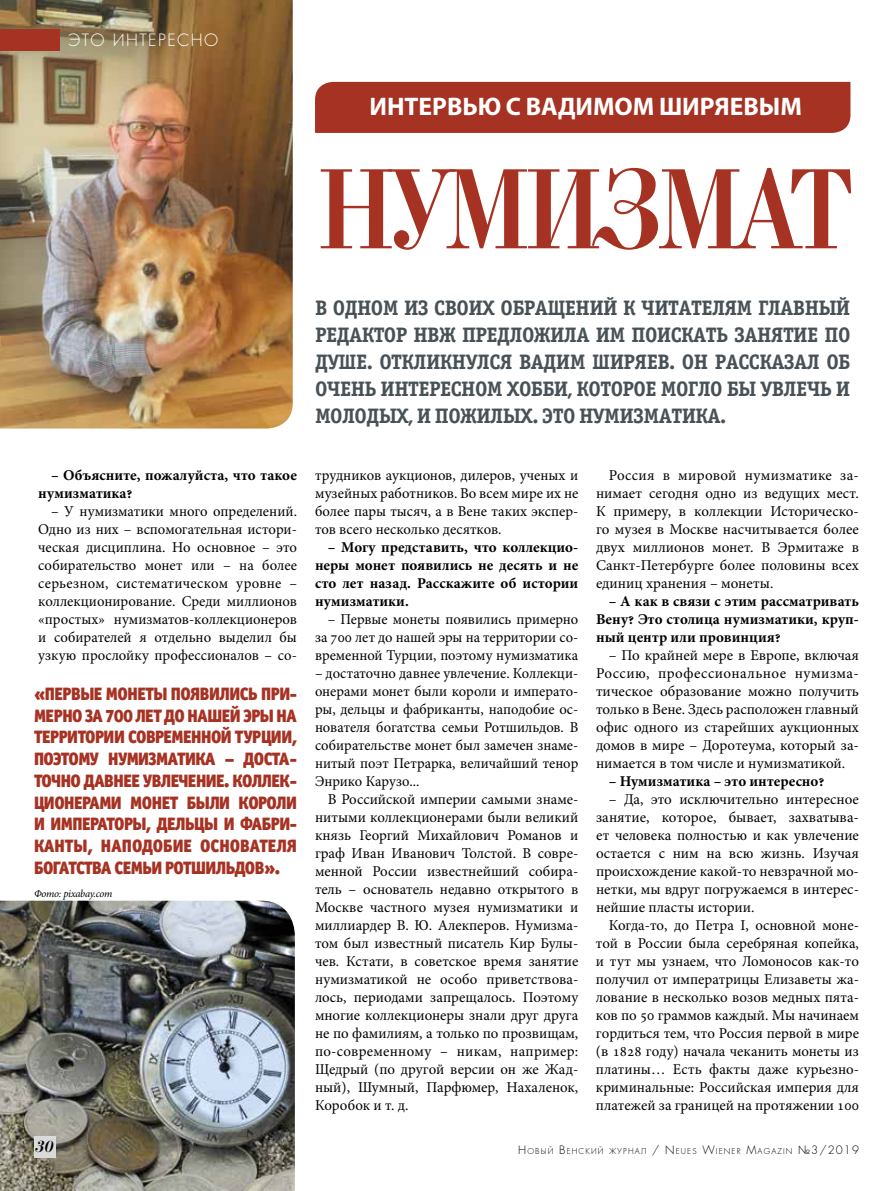
<style>
.page{position:relative;width:893px;height:1191px;background:#fff}
.page>*{position:absolute;margin:0;border:0;box-sizing:border-box;transform-origin:0 0}
.t1{font:117px "Paragon Nord C";letter-spacing:-.09em;color:#a63223}
.t2{font:700 25.5px "Myriad Pro";color:#fff}
.t3{font:700 21px/27px "Officina Serif C";letter-spacing:-.03em;color:#485156;text-align:justify}
.t4{font:18px/21.8px "Officina Sans Black C";letter-spacing:-.03em;color:#a63223;text-align:justify;scale:.92 1}
.t5{font:16.5px "Favorit Light C";letter-spacing:.09em;color:#fff}
.t6{font:italic 16.5px "Paragon Nord C";color:#000}
.t7{font:15px/18px "Minion Pro";color:#000;text-align:justify}
.t8{font:700 15px/18px "Minion Pro";color:#000;text-align:justify}
.t9{font:italic 10.5px "Minion Pro";letter-spacing:-.025em;color:#000}
.t10{font:7.8px "Favorit Light C";letter-spacing:.145em;color:#000}
.s1{font-size:11.25px}
</style>
<div class="page">
<img style="left:0;top:0;width:293px;height:428px">
<div style="left:0;top:30px;width:60px;height:21px;background:#a63223"></div>
<div style="left:315px;top:82px;width:535px;height:51px;background:#a63223"></div>
<img style="left:0;top:900px;width:295px;height:291px">
<div style="left:34px;top:1136px;width:21px;height:22px;background:#dadada"></div>
<p class="t5" style="left:68px;top:30px;width:152px">ЭТО ИНТЕРЕСНО</p>
<h2 class="t2" style="left:369px;top:90px;width:434px">ИНТЕРВЬЮ С ВАДИМОМ ШИРЯЕВЫМ</h2>
<h1 class="t1" style="left:315px;top:136px;width:539px">НУМИЗМАТ</h1>
<p class="t8" style="left:38px;top:466px;width:260px;text-indent:13px">– Объясните, пожалуйста, что такое нумизматика?</p>
<p class="t7" style="left:38px;top:502px;width:260px;text-indent:13px">– У нумизматики много определений.<br>Одно из них – вспомогательная истори&shy;ческая дисциплина. Но основное – это собирательство монет или – на более серьезном, систематическом уровне – коллекционирование. Среди миллионов «простых» нумизматов-коллекционеров и собирателей я отдельно выделил бы узкую прослойку профессионалов – со-</p>
<p class="t4" style="left:34px;top:682px;width:287px">«ПЕРВЫЕ МОНЕТЫ ПОЯВИЛИСЬ ПРИ-МЕРНО ЗА 700 ЛЕТ ДО НАШЕЙ ЭРЫ НА ТЕРРИТОРИИ СОВРЕМЕННОЙ ТУРЦИИ, ПОЭТОМУ НУМИЗМАТИКА – ДОСТА-ТОЧНО ДАВНЕЕ УВЛЕЧЕНИЕ. КОЛЛЕК-ЦИОНЕРАМИ МОНЕТ БЫЛИ КОРОЛИ И ИМПЕРАТОРЫ, ДЕЛЬЦЫ И ФАБРИ-КАНТЫ, НАПОДОБИЕ ОСНОВАТЕЛЯ БОГАТСТВА СЕМЬИ РОТШИЛЬДОВ».</p>
<p class="t9" style="left:34px;top:886px;width:80px">Фото: pixabay.com</p>
<p class="t6" style="left:34px;top:1137px;width:20px">30</p>
<h3 class="t3" style="left:315px;top:295px;width:537px">В ОДНОМ ИЗ СВОИХ ОБРАЩЕНИЙ К ЧИТАТЕЛЯМ ГЛАВНЫЙ РЕДАКТОР НВЖ ПРЕДЛОЖИЛА ИМ ПОИСКАТЬ ЗАНЯТИЕ ПО ДУШЕ. ОТКЛИКНУЛСЯ ВАДИМ ШИРЯЕВ. ОН РАССКАЗАЛ ОБ ОЧЕНЬ ИНТЕРЕСНОМ ХОББИ, КОТОРОЕ МОГЛО БЫ УВЛЕЧЬ И МОЛОДЫХ, И ПОЖИЛЫХ. ЭТО НУМИЗМАТИКА.</h3>
<p class="t7" style="left:315px;top:466px;width:265px">трудников аукционов, дилеров, ученых и музейных работников. Во всем мире их не более пары тысяч, а в Вене таких экспер&shy;тов всего несколько десятков.</p>
<p class="t8" style="left:315px;top:538px;width:265px;text-indent:13px">– Могу представить, что коллекцио&shy;неры монет появились не десять и не сто лет назад. Расскажите об истории нумизматики.</p>
<p class="t7" style="left:315px;top:610px;width:265px;text-indent:13px">– Первые монеты появились примерно за 700 лет до нашей эры на территории со&shy;временной Турции, поэтому нумизматика</p>
<p class="t7" style="left:315px;top:664px;width:265px">– достаточно давнее увлечение. Коллекци&shy;онерами монет были короли и императо&shy;ры, дельцы и фабриканты, наподобие ос&shy;нователя богатства семьи Ротшильдов. В собирательстве монет был замечен знаме&shy;нитый поэт Петрарка, величайший тенор Энрико Карузо...</p>
<p class="t7" style="left:315px;top:790px;width:265px;text-indent:13px">В Российской империи самыми знаме&shy;нитыми коллекционерами были великий князь Георгий Михайлович Романов и граф Иван Иванович Толстой. В совре&shy;менной России известнейший собира&shy;тель – основатель недавно открытого в Москве частного музея нумизматики и миллиардер В. Ю. Алекперов. Нумизма&shy;том был известный писатель Кир Булы&shy;чев. Кстати, в советское время занятие нумизматикой не особо приветствова&shy;лось, периодами запрещалось. Поэтому многие коллекционеры знали друг друга не по фамилиям, а только по прозвищам, по-современному – никам, например:<br>Щедрый (по другой версии он же Жад&shy;ный), Шумный, Парфюмер, Нахаленок, Коробок и т. д.</p>
<p class="t7" style="left:596px;top:466px;width:264px;text-indent:13px">Россия в мировой нумизматике за&shy;нимает сегодня одно из ведущих мест.<br>К примеру, в коллекции Историческо&shy;го музея в Москве насчитывается более двух миллионов монет. В Эрмитаже в Санкт-Петербурге более половины всех единиц хранения – монеты.</p>
<p class="t8" style="left:596px;top:592px;width:264px;text-indent:13px">– А как в связи с этим рассматривать Вену? Это столица нумизматики, круп&shy;ный центр или провинция?</p>
<p class="t7" style="left:596px;top:646px;width:264px;text-indent:13px">– По крайней мере в Европе, включая Россию, профессиональное нумизма&shy;тическое образование можно получить только в Вене. Здесь расположен главный офис одного из старейших аукционных домов в мире – Доротеума, который за&shy;нимается в том числе и нумизматикой.</p>
<p class="t8" style="left:609px;top:772px;width:217px">– Нумизматика – это интересно?</p>
<p class="t7" style="left:596px;top:790px;width:264px;text-indent:13px">– Да, это исключительно интересное занятие, которое, бывает, захватыва&shy;ет человека полностью и как увлечение остается с ним на всю жизнь. Изучая происхождение какой-то невзрачной мо&shy;нетки, мы вдруг погружаемся в интерес&shy;нейшие пласты истории.</p>
<p class="t7" style="left:596px;top:916px;width:264px;text-indent:13px">Когда-то, до Петра I, основной моне&shy;той в России была серебряная копейка, и тут мы узнаем, что Ломоносов как-то получил от императрицы Елизаветы жа&shy;лование в несколько возов медных пята&shy;ков по 50 граммов каждый. Мы начинаем гордиться тем, что Россия первой в мире (в 1828 году) начала чеканить монеты из платины… Есть факты даже курьезно&shy;криминальные: Российская империя для платежей за границей на протяжении 100</p>
<p class="t10" style="left:518px;top:1145px;width:342px"><span class="s1">Н</span>ОВЫЙ <span class="s1">В</span>ЕНСКИЙ ЖУРНАЛ <span class="s1">/</span> <span class="s1">N</span>EUES <span class="s1">W</span>IEN ER <span class="s1">M</span>AGAZIN <span class="s1">№3/2019</span></p>
</div>
